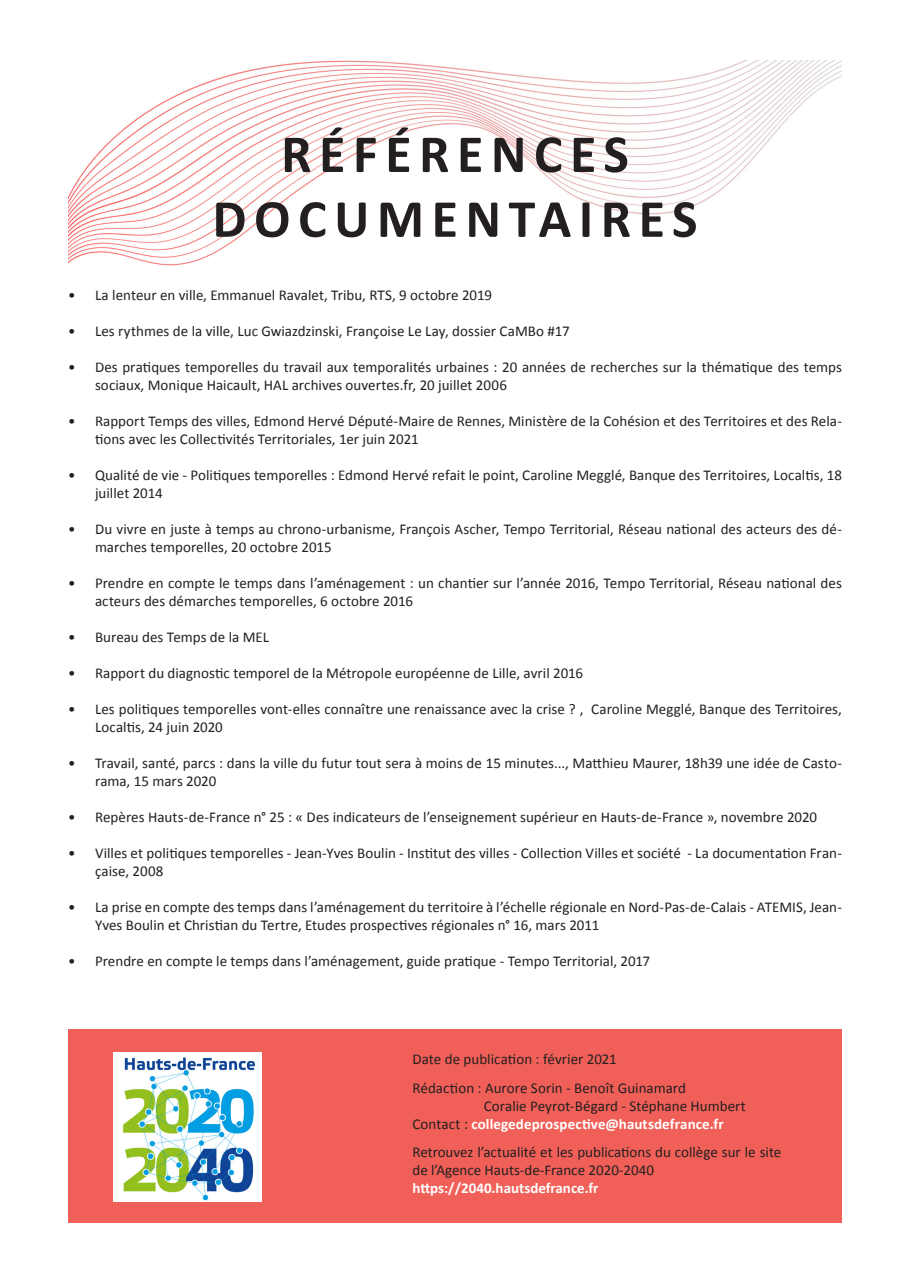
<style>
.page{position:relative;width:910px;height:1280px;background:#fff}
.page>*{position:absolute;margin:0;border:0;box-sizing:border-box;transform-origin:0 0}
.t1{font:700 54px/64.8px "Calibri";letter-spacing:.14em;color:#231f20;text-align:center}
.t2{font:15px/18px "Calibri";color:#231f20}
.t3{font:700 15px "Calibri";color:#fff}
.s1{font-weight:700;color:#fff}
</style>
<div class="page">
<img style="left:68px;top:60px;width:774px;height:206px">
<div style="left:68px;top:1029px;width:774px;height:193px;background:#f16058"></div>
<img style="left:113px;top:1052px;width:148px;height:149px">
<h1 class="t1" style="left:212px;top:122px;width:486px">références documentaires</h1>
<p class="t2" style="left:68px;top:286px;width:426px">• La lenteur en ville, Emmanuel Ravalet, Tribu, RTS, 9 octobre 2019</p>
<p class="t2" style="left:68px;top:322px;width:503px">• Les rythmes de la ville, Luc Gwiazdzinski, Françoise Le Lay, dossier CaMBo #17</p>
<p class="t2" style="left:95px;top:358px;width:748px;text-indent:-27px">• Des pratiques temporelles du travail aux temporalités urbaines : 20 années de recherches sur la thématique des temps sociaux, Monique Haicault, HAL archives ouvertes.fr, 20 juillet 2006</p>
<p class="t2" style="left:95px;top:412px;width:748px;text-indent:-27px">• Rapport Temps des villes, Edmond Hervé Député-Maire de Rennes, Ministère de la Cohésion et des Territoires et des Rela&shy;tions avec les Collectivités Territoriales, 1er juin 2021</p>
<p class="t2" style="left:95px;top:466px;width:748px;text-indent:-27px">• Qualité de vie - Politiques temporelles : Edmond Hervé refait le point, Caroline Megglé, Banque des Territoires, Localtis, 18 juillet 2014</p>
<p class="t2" style="left:95px;top:520px;width:748px;text-indent:-27px">• Du vivre en juste à temps au chrono-urbanisme, François Ascher, Tempo Territorial, Réseau national des acteurs des dé&shy;marches temporelles, 20 octobre 2015</p>
<p class="t2" style="left:95px;top:574px;width:748px;text-indent:-27px">• Prendre en compte le temps dans l’aménagement : un chantier sur l’année 2016, Tempo Territorial, Réseau national des acteurs des démarches temporelles, 6 octobre 2016</p>
<p class="t2" style="left:68px;top:628px;width:203px">• Bureau des Temps de la MEL</p>
<p class="t2" style="left:68px;top:664px;width:517px">• Rapport du diagnostic temporel de la Métropole européenne de Lille, avril 2016</p>
<p class="t2" style="left:95px;top:700px;width:748px;text-indent:-27px">• Les politiques temporelles vont-elles connaître une renaissance avec la crise ? , Caroline Megglé, Banque des Territoires,<br>Localtis, 24 juin 2020</p>
<p class="t2" style="left:95px;top:754px;width:748px;text-indent:-27px">• Travail, santé, parcs : dans la ville du futur tout sera à moins de 15 minutes..., Matthieu Maurer, 18h39 une idée de Casto&shy;rama, 15 mars 2020</p>
<p class="t2" style="left:68px;top:808px;width:751px">• Repères Hauts-de-France n° 25 : « Des indicateurs de l’enseignement supérieur en Hauts-de-France », novembre 2020</p>
<p class="t2" style="left:95px;top:844px;width:748px;text-indent:-27px">• Villes et politiques temporelles - Jean-Yves Boulin - I nstitut des villes - Collection Villes et société - La documentation Fran&shy;çaise, 2008</p>
<p class="t2" style="left:95px;top:898px;width:748px;text-indent:-27px">• La prise en compte des temps dans l’aménagement du territoire à l’échelle régionale en Nord-Pas-de-Calais - ATEMIS, Jean-<br>Yves Boulin et Christian du Tertre, Etudes prospectives régionales n° 16, mars 2011</p>
<p class="t2" style="left:68px;top:952px;width:584px">• Prendre en compte le temps dans l’aménagement, guide pratique - Tempo Territorial, 2017</p>
<p class="t2" style="left:412px;top:1044px;width:275px;line-height:28.8px">Date de publication : février 2021<br>Rédaction : Aurore Sorin - Benoît Guinamard</p>
<p class="t2" style="left:412px;top:1096px;width:335px;text-indent:71px">Coralie Peyrot-Bégard - Stéphane Humbert<br>Contact : <span class="s1">collegedeprospective@hautsdefrance.fr</span></p>
<p class="t2" style="left:412px;top:1143px;width:370px">Retrouvez l’actualité et les publications du collège sur le site de l’Agence Hauts-de-France 2020-2040</p>
<p class="t3" style="left:412px;top:1179px;width:188px">https://2040.hautsdefrance.fr</p>
</div>
